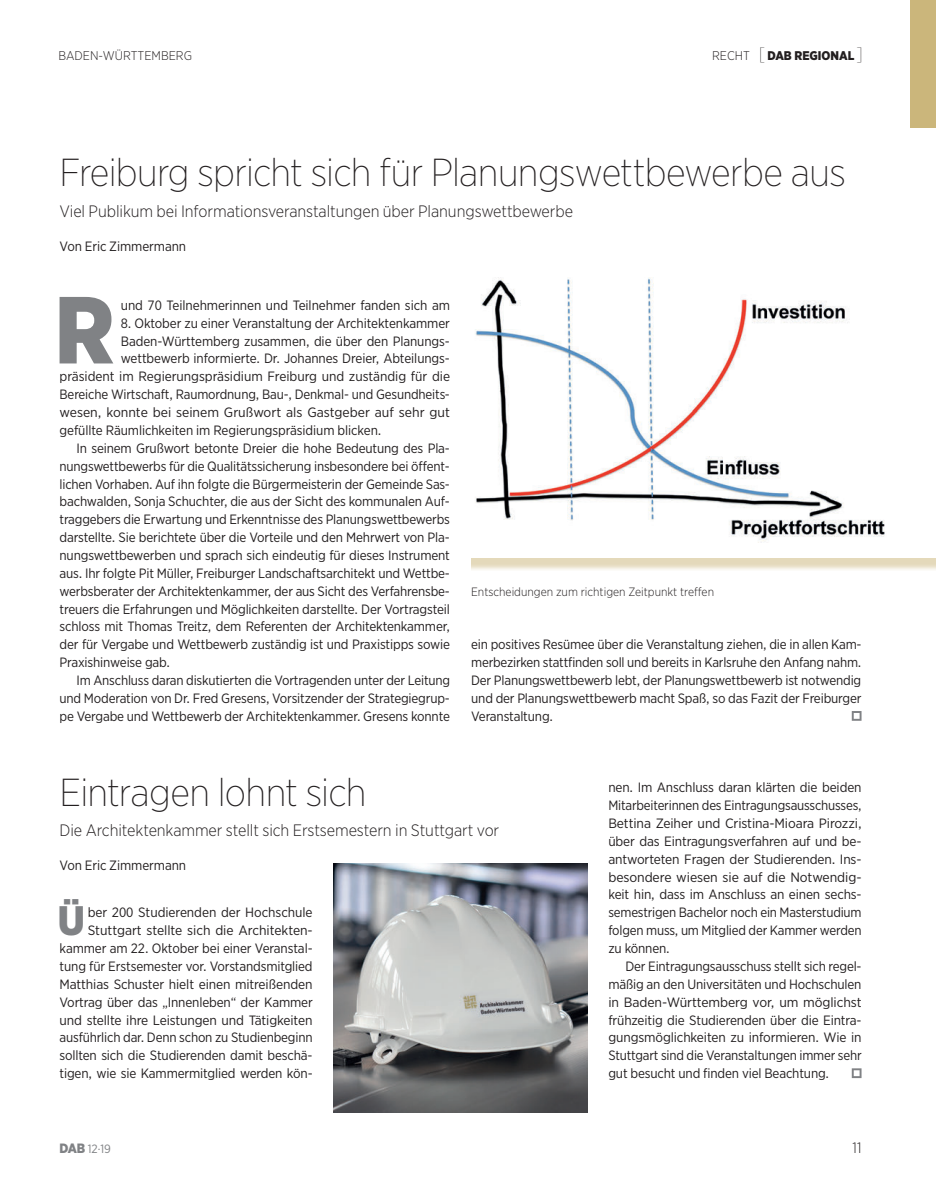
<style>
.page{position:relative;width:936px;height:1191px;background:#fff}
.page>*{position:absolute;margin:0;border:0;box-sizing:border-box;transform-origin:0 0}
.t1{font:900 95.1px "Gotham Narrow";color:#808285}
.t2{font:900 41.25px "Gotham Narrow";color:#808285}
.t3{font:200 39px "Gotham Narrow";letter-spacing:-.02em;color:#231f20}
.t4{font:300 16.5px "Gotham Narrow";letter-spacing:-.005em;color:#231f20}
.t5{font:300 15px "Gotham Narrow";color:#231f20}
.t6{font:13.5px/17.9px "Gotham Narrow";letter-spacing:-.01em;color:#231f20;text-align:justify}
.t7{font:13.5px "Gotham Narrow";letter-spacing:-.01em;color:#231f20;scale:1.04 1}
.t8{font:900 12.6px "Gotham Narrow";color:#231f20}
.t9{font:300 12.6px "Gotham Narrow";color:#231f20}
.t10{font:300 12px "Gotham Narrow";color:#231f20}
.t11{font:12px "Gotham Narrow";color:#808285}
.s1{font-weight:300}
.s2{font-weight:100;font-size:18px}
.s3{font-weight:900;font-size:13.5px}
</style>
<div class="page">
<svg style="left:851px;top:1068px;width:10px;height:10px"></svg>
<svg style="left:851px;top:711px;width:10px;height:10px"></svg>
<div style="left:471px;top:256px;width:464px;height:315px;background:#cbb67b;opacity:.52"></div>
<img style="left:471px;top:256px;width:464px;height:302px">
<img style="left:334px;top:864px;width:253px;height:248px">
<div style="left:910px;top:0;width:25px;height:128px;background:#cbb67b"></div>
<p class="t9" style="left:58px;top:47px;width:135px">BADEN-WÜRTTEMBERG</p>
<p class="t8" style="left:712px;top:47px;width:152px"><span class="s1">RECHT</span> <span class="s2">[</span> DAB REGIONAL <span class="s2">]</span></p>
<h3 class="t3" style="left:60px;top:149px;width:787px">Freiburg spricht sich für Planungswettbewerbe aus</h3>
<p class="t4" style="left:60px;top:201px;width:515px">Viel Publikum bei Informationsveranstaltungen über Planungswettbewerbe</p>
<p class="t6" style="left:60px;top:237px;width:128px">Von Eric Zimmermann</p>
<h1 class="t1" style="left:55px;top:267px;width:61px">R</h1>
<p class="t6" style="left:121px;top:296px;width:330px">und 70 Teilnehmerinnen und Teilnehmer fanden sich am</p>
<p class="t6" style="left:121px;top:314px;width:330px">8. Oktober zu einer Veranstaltung der Architektenkammer</p>
<p class="t6" style="left:121px;top:332px;width:330px">Baden-Württemberg zusammen, die über den Planungs-</p>
<p class="t6" style="left:121px;top:349px;width:330px">wettbewerb informierte. Dr. Johannes Dreier, Abteilungs-</p>
<p class="t6" style="left:60px;top:367px;width:392px">präsident im Regierungspräsidium Freiburg und zuständig für die</p>
<p class="t6" style="left:60px;top:385px;width:392px">Bereiche Wirtschaft, Raumordnung, Bau-, Denkmal- und Gesundheits-</p>
<p class="t7" style="left:60px;top:404px;width:377px">wesen, konnte bei seinem Grußwort als Gastgeber auf sehr gut</p>
<p class="t6" style="left:60px;top:421px;width:323px">gefüllte Räumlichkeiten im Regierungspräsidium blicken.</p>
<p class="t6" style="left:77px;top:439px;width:375px">In seinem Grußwort betonte Dreier die hohe Bedeutung des Pla-</p>
<p class="t6" style="left:60px;top:457px;width:392px">nungswettbewerbs für die Qualitätssicherung insbesondere bei öffent-</p>
<p class="t6" style="left:60px;top:474px;width:392px">lichen Vorhaben. Auf ihn folgte die Bürgermeisterin der Gemeinde Sas-</p>
<p class="t6" style="left:60px;top:492px;width:392px">bachwalden, Sonja Schuchter, die aus der Sicht des kommunalen Auf-</p>
<p class="t6" style="left:60px;top:510px;width:392px">traggebers die Erwartung und Erkenntnisse des Planungswettbewerbs</p>
<p class="t6" style="left:60px;top:528px;width:392px">darstellte. Sie berichtete über die Vorteile und den Mehrwert von Pla-</p>
<p class="t6" style="left:60px;top:546px;width:392px">nungswettbewerben und sprach sich eindeutig für dieses Instrument</p>
<p class="t6" style="left:60px;top:564px;width:392px">aus. Ihr folgte Pit Müller, Freiburger Landschaftsarchitekt und Wettbe-</p>
<p class="t6" style="left:60px;top:582px;width:392px">werbsberater der Architektenkammer, der aus Sicht des Verfahrensbe-</p>
<p class="t6" style="left:60px;top:599px;width:392px">treuers die Erfahrungen und Möglichkeiten darstellte. Der Vortragsteil</p>
<p class="t6" style="left:60px;top:617px;width:392px">schloss mit Thomas Treitz, dem Referenten der Architektenkammer,</p>
<p class="t6" style="left:60px;top:635px;width:392px">der für Vergabe und Wettbewerb zuständig ist und Praxistipps sowie</p>
<p class="t6" style="left:60px;top:653px;width:112px">Praxishinweise gab.</p>
<p class="t6" style="left:77px;top:671px;width:375px">Im Anschluss daran diskutierten die Vortragenden unter der Leitung</p>
<p class="t6" style="left:60px;top:689px;width:392px">und Moderation von Dr. Fred Gresens, Vorsitzender der Strategiegrup-</p>
<p class="t6" style="left:60px;top:707px;width:392px">pe Vergabe und Wettbewerb der Architektenkammer. Gresens konnte</p>
<p class="t10" style="left:471px;top:584px;width:244px">Entscheidungen zum richtigen Zeitpunkt treffen</p>
<p class="t6" style="left:471px;top:635px;width:392px">ein positives Resümee über die Veranstaltung ziehen, die in allen Kam&shy;merbezirken stattfinden soll und bereits in Karlsruhe den Anfang nahm.<br>Der Planungswettbewerb lebt, der Planungswettbewerb ist notwendig und der Planungswettbewerb macht Spaß, so das Fazit der Freiburger Veranstaltung.</p>
<h3 class="t3" style="left:60px;top:768px;width:308px">Eintragen lohnt sich</h3>
<p class="t4" style="left:60px;top:820px;width:441px">Die Architektenkammer stellt sich Erstsemestern in Stuttgart vor</p>
<p class="t6" style="left:60px;top:856px;width:128px">Von Eric Zimmermann</p>
<h2 class="t2" style="left:58px;top:893px;width:29px">Ü</h2>
<p class="t6" style="left:60px;top:903px;width:255px;text-align:right">ber 200 Studierenden der Hochschule Stuttgart stellte sich die Architekten&shy;kammer am 22. Oktober bei einer Veranstal&shy;tung für Erstsemester vor. Vorstandsmitglied Matthias Schuster hielt einen mitreißenden Vortrag über das „Innenleben“ der Kammer und stellte ihre Leistungen und Tätigkeiten ausführlich dar. Denn schon zu Studienbeginn sollten sich die Studierenden damit beschä&shy;tigen, wie sie Kammermitglied werden kön-</p>
<p class="t6" style="left:608px;top:778px;width:255px;text-align:left">nen. Im Anschluss daran klärten die beiden Mitarbeiterinnen des Eintragungsausschusses, Bettina Zeiher und Cristina-Mioara Pirozzi, über das Eintragungsverfahren auf und be&shy;antworteten Fragen der Studierenden. Ins&shy;besondere wiesen sie auf die Notwendig&shy;keit hin, dass im Anschluss an einen sechs&shy;semestrigen Bachelor noch ein Masterstudium folgen muss, um Mitglied der Kammer werden zu können.</p>
<p class="t6" style="left:608px;top:957px;width:255px;text-indent:17px">Der Eintragungsausschuss stellt sich regel&shy;mäßig an den Universitäten und Hochschulen in Baden-Württemberg vor, um möglichst frühzeitig die Studierenden über die Eintra&shy;gungsmöglichkeiten zu informieren. Wie in Stuttgart sind die Veranstaltungen immer sehr gut besucht und finden viel Beachtung.</p>
<p class="t11" style="left:60px;top:1141px;width:53px"><span class="s3">DAB</span> 12·19</p>
<p class="t5" style="left:852px;top:1138px;width:10px">11</p>
</div>
